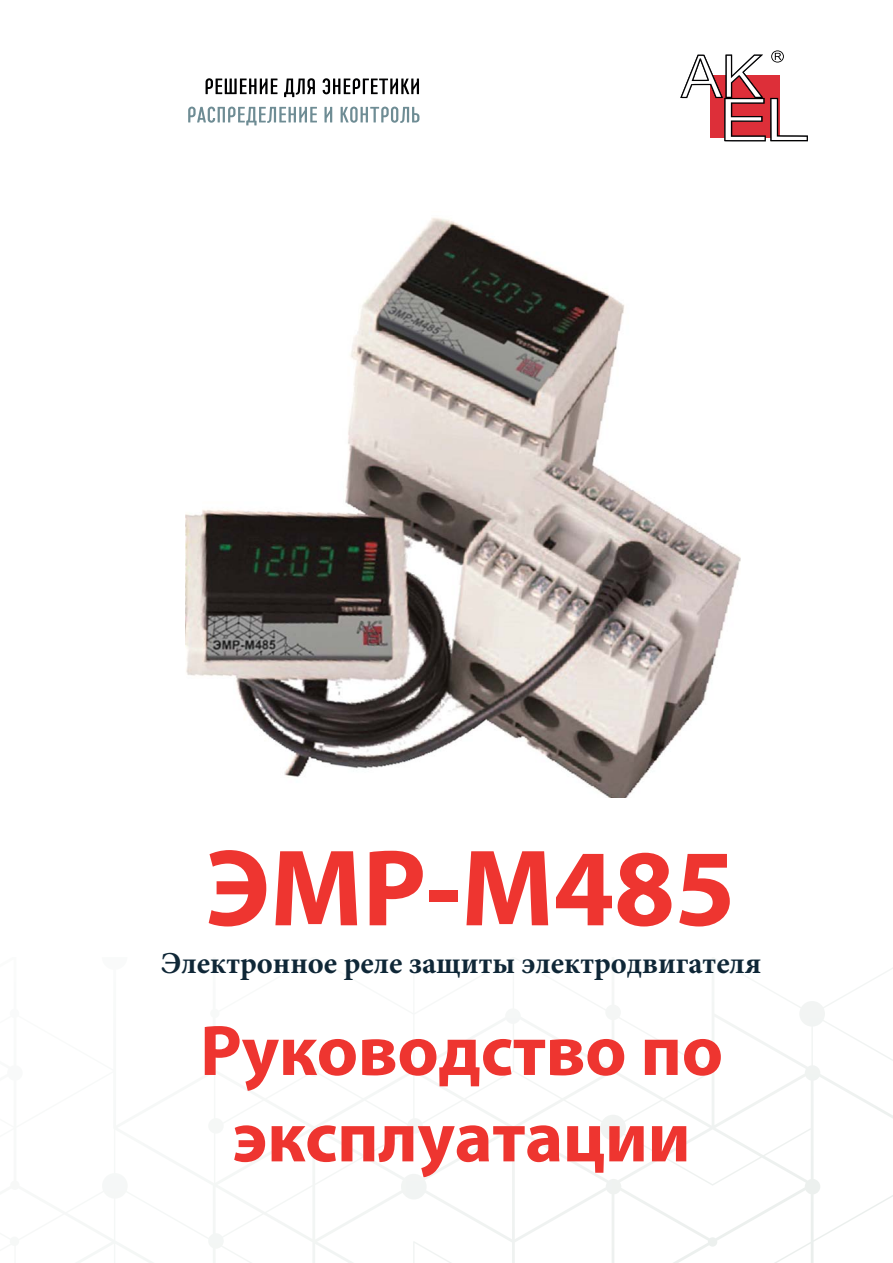
<style>
.page{position:relative;width:893px;height:1263px;background:#fff}
.page>*{position:absolute;margin:0;border:0;box-sizing:border-box;transform-origin:0 0}
.t1{font:700 109.8px "Myriad Pro";letter-spacing:-.005em;color:#ee3530}
.t2{font:700 72px/86.4px "Myriad Pro";letter-spacing:-.005em;color:#ee3530;text-align:center}
.t3{font:700 30.45px "Minion Pro";color:#0f2737}
</style>
<div class="page">
<svg style="left:206px;top:78px;width:71px;height:16px"></svg>
<svg style="left:284px;top:78px;width:31px;height:19px"></svg>
<svg style="left:323px;top:78px;width:96px;height:16px"></svg>
<svg style="left:188px;top:107px;width:129px;height:18px"></svg>
<svg style="left:324px;top:107px;width:8px;height:15px"></svg>
<svg style="left:341px;top:107px;width:78px;height:16px"></svg>
<svg style="left:680px;top:50px;width:128px;height:91px"></svg>
<svg style="left:78px;top:962px;width:815px;height:301px"></svg>
<img style="left:185px;top:218px;width:555px;height:579px">
<p class="t1" style="left:206px;top:817px;width:531px">ЭМР-M485</p>
<p class="t3" style="left:161px;top:942px;width:602px">Электронное реле защиты электродвигателя</p>
<h2 class="t2" style="left:200px;top:1005px;width:525px">Руководство по эксплуатации</h2>
</div>
